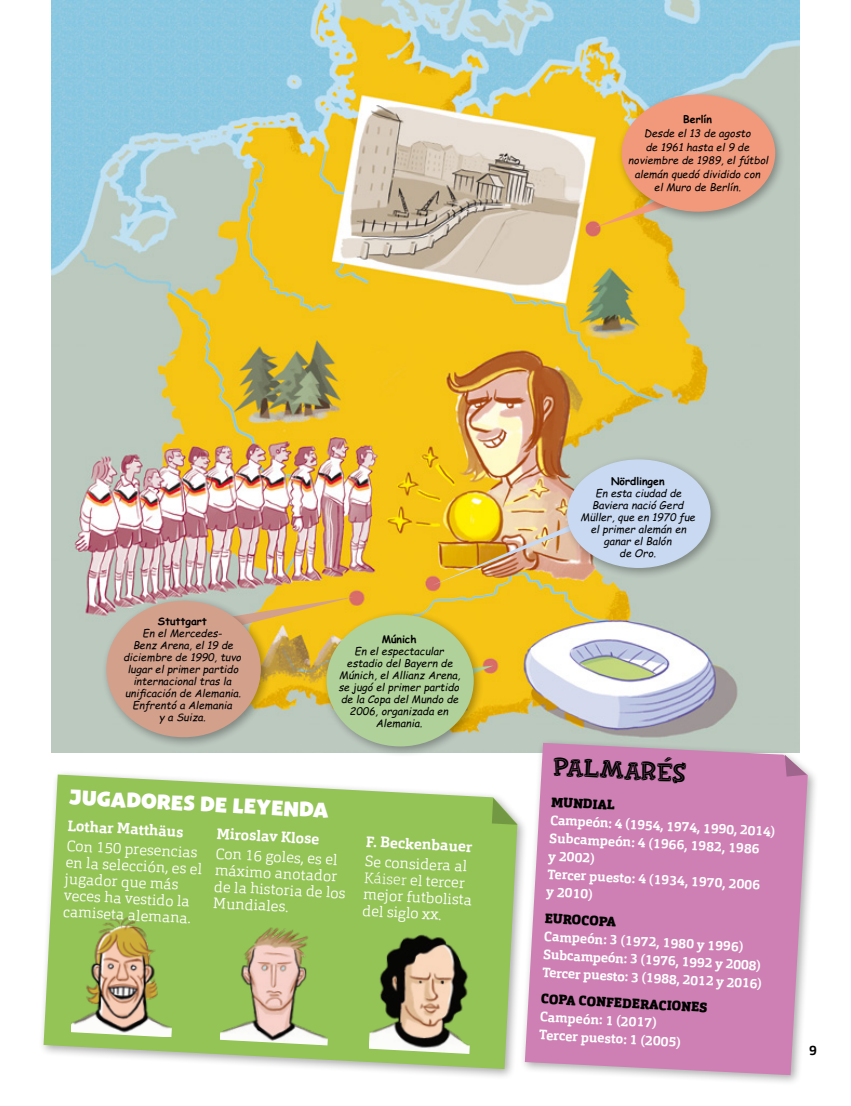
<style>
.page{position:relative;width:851px;height:1106px;background:#fff}
.page>*{position:absolute;margin:0;border:0;box-sizing:border-box;transform-origin:0 0}
._8_1_titulo_datos{font:700 27px "Fink";color:#000}
._7_1_titulo_jugadore{font:21px "Bango Pro";color:#fff}
._7_2_texto_jugadores{font:300 15px/16.5px "Orgon Slab";color:#fff}
._7_2_texto_jugadores-2{font:700 15px "Orgon Slab";color:#fff}
._9_1_txt_PALMARES{font:700 13.5px/18px "Orgon Slab";color:#fff}
._9_1_txt_PALMARES-2{font:900 13.5px/18px "Orgon Slab";color:#000}
.t1{font:700 13.5px "Orgon Slab";color:#000}
._6_1_bocadillo_mapa{font:italic 10.5px/12px "Comic Sans Pro";color:#000;text-align:center}
._6_1_bocadillo_mapa-2{font:700 10.5px "Comic Sans Pro";color:#000}
.s1{font-weight:700;font-style:normal}
.s2{font-weight:200}
.s3{font-weight:700;color:#fff}
</style>
<div class="page">
<img style="left:51px;top:0;width:748px;height:753px">
<div style="left:38px;top:769px;width:490px;height:311px;background:#000;opacity:.33"></div>
<svg style="left:44px;top:774px;width:473px;height:295px;background:#a1c96d"></svg>
<svg style="left:491px;top:798px;width:26px;height:26px"></svg>
<img style="left:71px;top:911px;width:107px;height:126px">
<img style="left:220px;top:920px;width:113px;height:125px">
<img style="left:368px;top:929px;width:107px;height:124px">
<img style="left:431px;top:505px;width:186px;height:81px">
<svg style="left:594px;top:187px;width:138px;height:41px"></svg>
<svg style="left:485px;top:665px;width:8px;height:15px"></svg>
<svg style="left:272px;top:596px;width:83px;height:33px;background:#efbc29"></svg>
<div style="left:616px;top:89px;width:170px;height:134px;background:#000;opacity:.33"></div>
<div style="left:621px;top:94px;width:154px;height:118px;background:#f3997b;border-radius:50%"></div>
<div style="left:561px;top:454px;width:160px;height:125px;background:#000;opacity:.33"></div>
<div style="left:567px;top:459px;width:143px;height:109px;background:#c8d9f1;border-radius:50%"></div>
<div style="left:321px;top:609px;width:164px;height:149px;background:#000;opacity:.33"></div>
<div style="left:326px;top:614px;width:147px;height:132px;background:#b0d199;border-radius:50%"></div>
<div style="left:101px;top:595px;width:171px;height:153px;background:#000;opacity:.33"></div>
<div style="left:106px;top:601px;width:155px;height:136px;background:#d3a08c;border-radius:50%"></div>
<div style="left:519px;top:737px;width:299px;height:349px;background:#000;opacity:.33"></div>
<svg style="left:524px;top:743px;width:283px;height:332px;background:#cf89b8"></svg>
<svg style="left:784px;top:754px;width:22px;height:22px"></svg>
<p class="_6_1_bocadillo_mapa" style="left:628px;top:112px;width:142px;line-height:13.5px"><span class="s1">Berlín<br></span>Desde el 13 de agosto<br>de 1961 hasta el 9 de noviembre de 1989, el fútbol alemán quedó dividido con<br>el Muro de Berlín.</p>
<p class="_6_1_bocadillo_mapa-2" style="left:158px;top:613px;width:50px">Stuttgart</p>
<p class="_6_1_bocadillo_mapa" style="left:123px;top:627px;width:119px">En el Mercedes-<br>Benz Arena, el 19 de diciembre de 1990, tuvo lugar el primer partido internacional tras la unificación de Alemania.<br>Enfrentó a Alemania<br>y a Suiza.</p>
<p class="_6_1_bocadillo_mapa-2" style="left:382px;top:631px;width:36px">Múnich</p>
<p class="_6_1_bocadillo_mapa" style="left:339px;top:644px;width:123px">En el espectacular estadio del Bayern de<br>Múnich, el Allianz Arena, se jugó el primer partido de la Copa del Mundo de<br>2006, organizada en<br>Alemania.</p>
<p class="_7_1_titulo_jugadore" style="left:70px;top:784px;width:261px;rotate:3deg">JUGADORES DE LEYENDA</p>
<p class="_7_2_texto_jugadores-2" style="left:68px;top:816px;width:117px;rotate:3deg">Lothar Matthäus</p>
<p class="_7_2_texto_jugadores" style="left:67px;top:837px;width:138px;rotate:3deg">Con 150 presencias en la selección, es el jugador que más veces ha vestido la camiseta alemana.</p>
<p class="_7_2_texto_jugadores-2" style="left:217px;top:823px;width:104px;rotate:3deg">Miroslav Klose</p>
<p class="_7_2_texto_jugadores" style="left:216px;top:845px;width:133px;rotate:3deg">Con 16 goles, es el máximo anotador de la historia de los<br>Mundiales.</p>
<p class="_7_2_texto_jugadores-2" style="left:366px;top:831px;width:108px;rotate:3deg">F. Beckenbauer</p>
<p class="_7_2_texto_jugadores" style="left:365px;top:852px;width:110px;rotate:3deg">Se considera al<br><span class="s2">Káiser</span> el tercer mejor futbolista del siglo xx.</p>
<p class="_6_1_bocadillo_mapa-2" style="left:611px;top:473px;width:55px">Nördlingen</p>
<p class="_6_1_bocadillo_mapa" style="left:580px;top:487px;width:116px">En esta ciudad de<br>Baviera nació Gerd<br>Müller, que en 1970 fue el primer alemán en ganar el Balón<br>de Oro.</p>
<p class="_8_1_titulo_datos" style="left:554px;top:748px;width:135px;rotate:3deg">PALMARÉS</p>
<p class="_9_1_txt_PALMARES-2" style="left:551px;top:793px;width:65px;rotate:3deg">MUNDIAL</p>
<p class="_9_1_txt_PALMARES" style="left:550px;top:811px;width:227px;rotate:3deg">Campeón: 4 (1954, 1974, 1990, 2014)</p>
<p class="_9_1_txt_PALMARES" style="left:549px;top:828px;width:212px;rotate:3deg">Subcampeón: 4 (1966, 1982, 1986 y 2002)</p>
<p class="_9_1_txt_PALMARES" style="left:548px;top:864px;width:214px;rotate:3deg">Tercer puesto: 4 (1934, 1970, 2006 y 2010)</p>
<p class="_9_1_txt_PALMARES-2" style="left:545px;top:909px;width:72px;rotate:3deg">EUROCOPA</p>
<p class="_9_1_txt_PALMARES" style="left:544px;top:927px;width:201px;rotate:3deg">Campeón: 3 (1972, 1980 y 1996)</p>
<p class="_9_1_txt_PALMARES" style="left:543px;top:945px;width:219px;rotate:3deg">Subcampeón: 3 (1976, 1992 y 2008)</p>
<p class="_9_1_txt_PALMARES" style="left:542px;top:963px;width:221px;rotate:3deg">Tercer puesto: 3 (1988, 2012 y 2016)</p>
<p class="_9_1_txt_PALMARES-2" style="left:541px;top:989px;width:168px;rotate:3deg">COPA CONFEDERACIONES<br><span class="s3">Campeón: 1 (2017)</span></p>
<p class="_9_1_txt_PALMARES" style="left:539px;top:1025px;width:144px;rotate:3deg">Tercer puesto: 1 (2005)</p>
<p class="t1" style="left:809px;top:1041px;width:9px">9</p>
</div>
